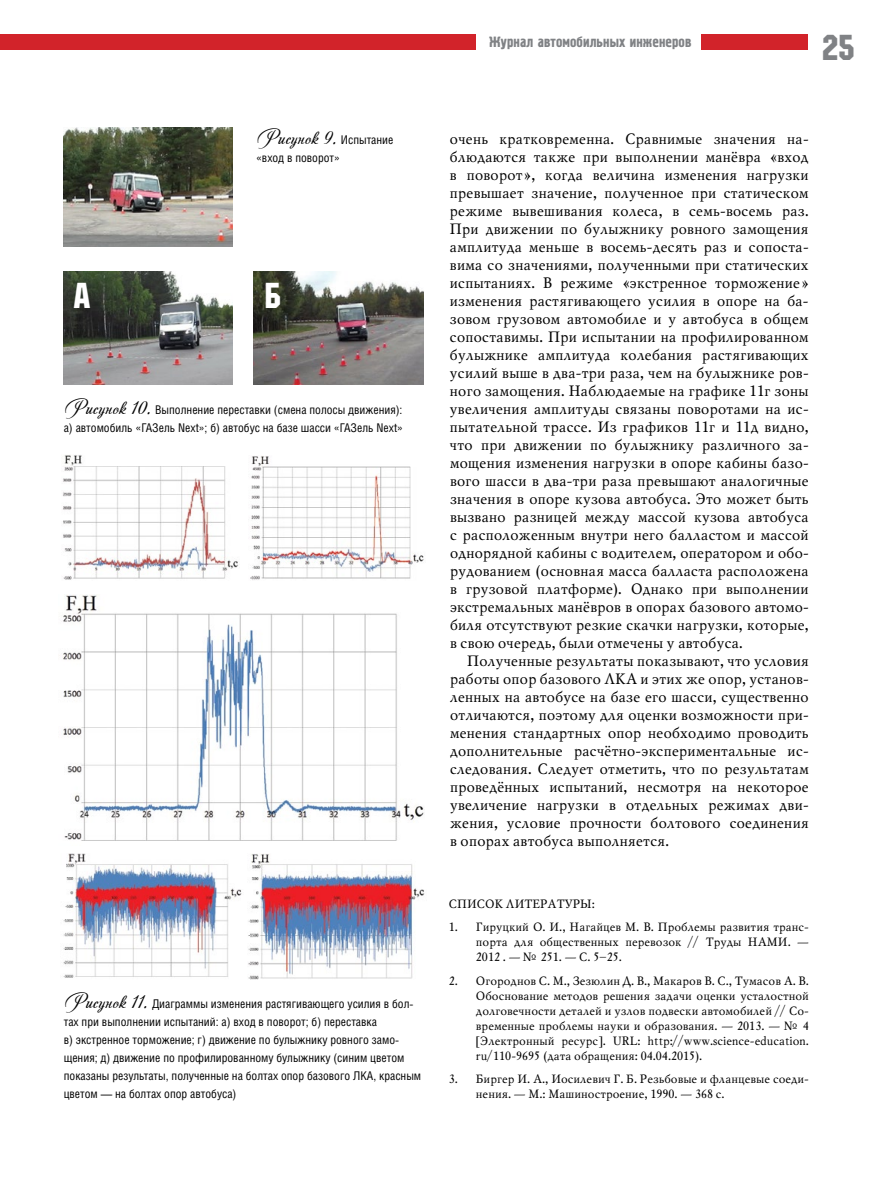
<style>
.page{position:relative;width:893px;height:1191px;background:#fff}
.page>*{position:absolute;margin:0;border:0;box-sizing:border-box;transform-origin:0 0}
.t1{font:36px "Machine C";color:#808285}
.t2{font:36px "Machine C";color:#fff}
.t3{font:21px "Andantinoscript";color:#000}
.t4{font:15px/18px "Mysl C";color:#000;text-align:justify}
.t5{font:15px "Pollock 1 C";color:#808285}
.t6{font:12px/15px "Mysl C";color:#000;text-align:justify}
.t7{font:12px/18px "Helios Cond";color:#000}
.s1{font-family:"Helios Cond";font-size:12px}
.s2{font-family:"Andantinoscript";font-size:21px}
</style>
<div class="page">
<div style="left:0;top:34px;width:475px;height:16px;background:#d2232a"></div>
<div style="left:702px;top:34px;width:106px;height:16px;background:#d2232a"></div>
<img style="left:64px;top:128px;width:169px;height:118px">
<img style="left:254px;top:271px;width:169px;height:113px">
<img style="left:64px;top:271px;width:169px;height:113px">
<img style="left:63px;top:455px;width:175px;height:125px">
<img style="left:250px;top:456px;width:174px;height:124px">
<img style="left:63px;top:595px;width:361px;height:246px">
<img style="left:63px;top:854px;width:179px;height:124px">
<img style="left:248px;top:854px;width:177px;height:126px">
<h2 class="t3" style="left:256px;top:123px;width:139px">Рисунок 9. <span class="s1">Испытание</span></h2>
<p class="t7" style="left:256px;top:149px;width:85px">«вход в поворот»</p>
<h1 class="t2" style="left:74px;top:274px;width:17px">А</h1>
<h1 class="t2" style="left:265px;top:274px;width:19px">Б</h1>
<p class="t7" style="left:64px;top:401px;width:341px"><span class="s2">Рисунок 10.</span> Выполнение переставки (смена полосы движения): а) автомобиль «ГАЗель Next»; б) автобус на базе шасси «ГАЗель Next»</p>
<p class="t7" style="left:64px;top:995px;width:359px"><span class="s2">Рисунок 11.</span> Диаграммы изменения растягивающего усилия в бол&shy;тах при выполнении испытаний: а) вход в поворот; б) переставка<br>в) экстренное торможение; г) движение по булыжнику ровного замо&shy;щения; д) движение по профилированному булыжнику (синим цветом показаны результаты, полученные на болтах опор базового ЛКА, красным цветом — на болтах опор автобуса)</p>
<p class="t5" style="left:489px;top:34px;width:204px">Журнал автомобильных инженеров</p>
<h1 class="t1" style="left:822px;top:27px;width:34px">25</h1>
<p class="t4" style="left:449px;top:130px;width:361px">очень кратковременна. Сравнимые значения на&shy;блюдаются также при выполнении манёвра «вход в поворот», когда величина изменения нагрузки превышает значение, полученное при статическом режиме вывешивания колеса, в семь-восемь раз.<br>При движении по булыжнику ровного замощения амплитуда меньше в восемь-десять раз и сопоста&shy;вима со значениями, полученными при статических испытаниях. В режиме «экстренное торможение» изменения растягивающего усилия в опоре на ба&shy;зовом грузовом автомобиле и у автобуса в общем сопоставимы. При испытании на профилированном булыжнике амплитуда колебания растягивающих усилий выше в два-три раза, чем на булыжнике ров&shy;ного замощения. Наблюдаемые на графике 11г зоны увеличения амплитуды связаны поворотами на ис&shy;пытательной трассе. Из графиков 11г и 11д видно, что при движении по булыжнику различного за&shy;мощения изменения нагрузки в опоре кабины базо&shy;вого шасси в два-три раза превышают аналогичные значения в опоре кузова автобуса. Это может быть вызвано разницей между массой кузова автобуса с расположенным внутри него балластом и массой однорядной кабины с водителем, оператором и обо&shy;рудованием (основная масса балласта расположена в грузовой платформе). Однако при выполнении экстремальных манёвров в опорах базового автомо&shy;биля отсутствуют резкие скачки нагрузки, которые, в свою очередь, были отмечены у автобуса.</p>
<p class="t4" style="left:449px;top:652px;width:361px;text-indent:17px">Полученные результаты показывают, что условия работы опор базового ЛКА и этих же опор, установ&shy;ленных на автобусе на базе его шасси, существенно отличаются, поэтому для оценки возможности при&shy;менения стандартных опор необходимо проводить дополнительные расчётно-экспериментальные ис&shy;следования. Следует отметить, что по результатам проведённых испытаний, несмотря на некоторое увеличение нагрузки в отдельных режимах дви&shy;жения, условие прочности болтового соединения в опорах автобуса выполняется.</p>
<p class="t6" style="left:448px;top:896px;width:147px">СПИСОК ЛИТЕРАТУРЫ:</p>
<p class="t6" style="left:475px;top:920px;width:334px;text-indent:-27px">1. Гируцкий О. И., Нагайцев М. В. Проблемы развития транс&shy;порта для общественных перевозок // Труды НАМИ. — 2012 . — № 251. — С. 5–25.</p>
<p class="t6" style="left:475px;top:973px;width:335px;text-indent:-27px">2. Огороднов С. М., Зезюлин Д. В., Макаров В. С., Тумасов А. В.<br>Обоснование методов решения задачи оценки усталостной долговечности деталей и узлов подвески автомобилей // Со&shy;временные проблемы науки и образования. — 2013. — № 4 [Электронный ресурс]. URL: http://www.science-education. ru/110-9695 (дата обращения: 04.04.2015).</p>
<p class="t6" style="left:475px;top:1072px;width:334px;text-indent:-27px">3. Биргер И. А., Иосилевич Г. Б. Резьбовые и фланцевые соеди&shy;нения. — М.: Машиностроение, 1990. — 368 с.</p>
</div>
